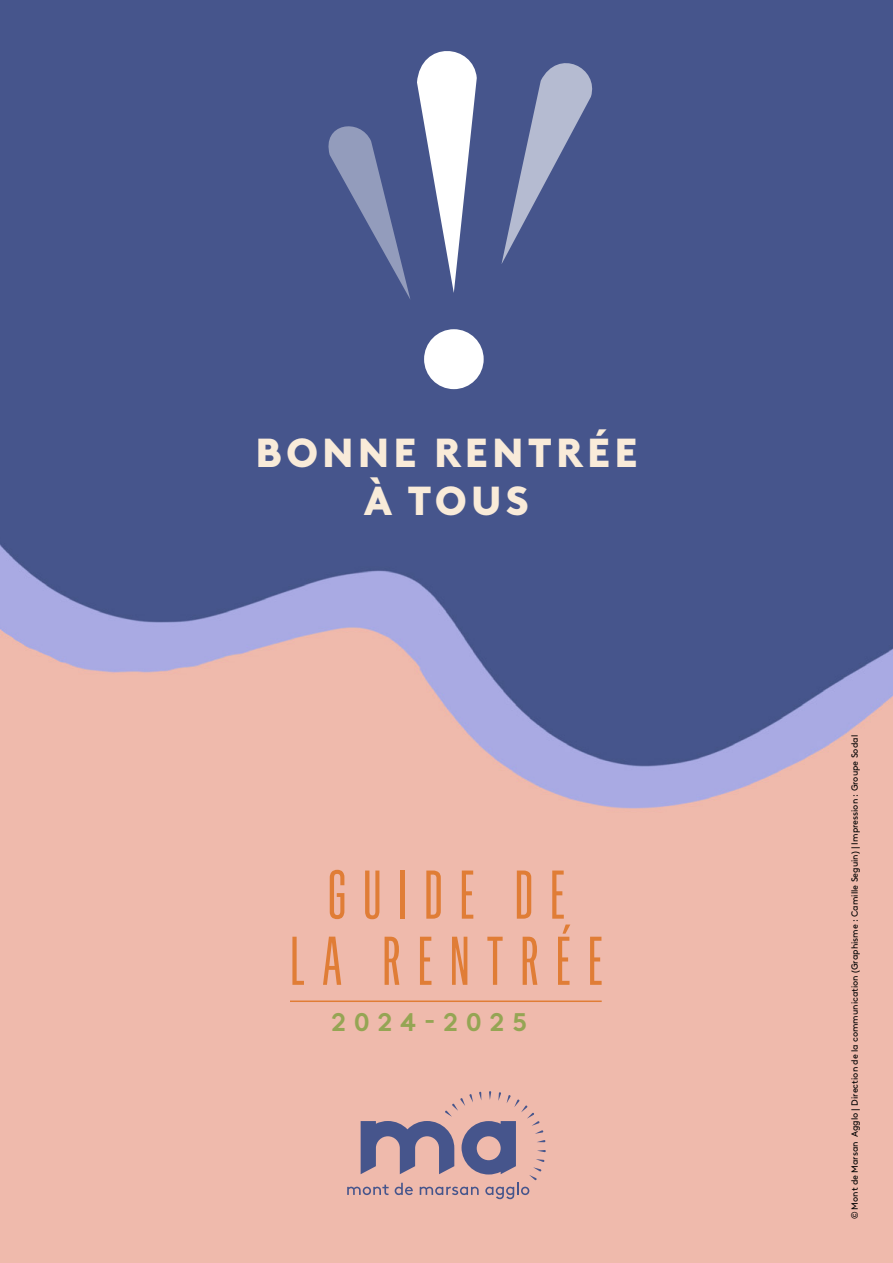
<style>
.page{position:relative;width:893px;height:1263px;background:#fff}
.page>*{position:absolute;margin:0;border:0;box-sizing:border-box;transform-origin:0 0}
.t1{font:67.5px/66.2px "Flama Ultra Condensed Basic";letter-spacing:.25em;color:#e07d36;text-align:center}
.t2{font:900 40.5px/48.6px "Brown LL";letter-spacing:.1em;color:#f9ebd9;text-align:center}
.t3{font:700 25.5px "Brown LL";letter-spacing:.3em;color:#95a554}
.t4{font:9px "Brown LL";color:#000}
</style>
<div class="page">
<img style="left:0;top:0;width:893px;height:1263px">
<hr style="left:290px;top:1000px;width:312px;height:2px;background:#e07d36">
<svg style="left:417px;top:39px;width:60px;height:254px"></svg>
<svg style="left:501px;top:46px;width:99px;height:218px;background:#64719f"></svg>
<svg style="left:321px;top:117px;width:89px;height:183px;background:#5a6798"></svg>
<div style="left:424px;top:329px;width:60px;height:60px;background:#fff;border-radius:50%"></div>
<svg style="left:347px;top:1091px;width:199px;height:108px;background:#c29fa3"></svg>
<h2 class="t2" style="left:255px;top:425px;width:384px">BONNE RENTRÉE<br>À TOUS</h2>
<h1 class="t1" style="left:290px;top:862px;width:314px">GUIDE DE<br>LA RENTRÉE</h1>
<h3 class="t3" style="left:331px;top:1003px;width:197px">2024-2025</h3>
<p class="t4" style="left:848px;top:1219px;width:486px;rotate:-90deg">© Mont de Marsan Agglo | Direction de la communication (Graphisme : Camille Seguin) | Impression : Groupe Sodal</p>
</div>
